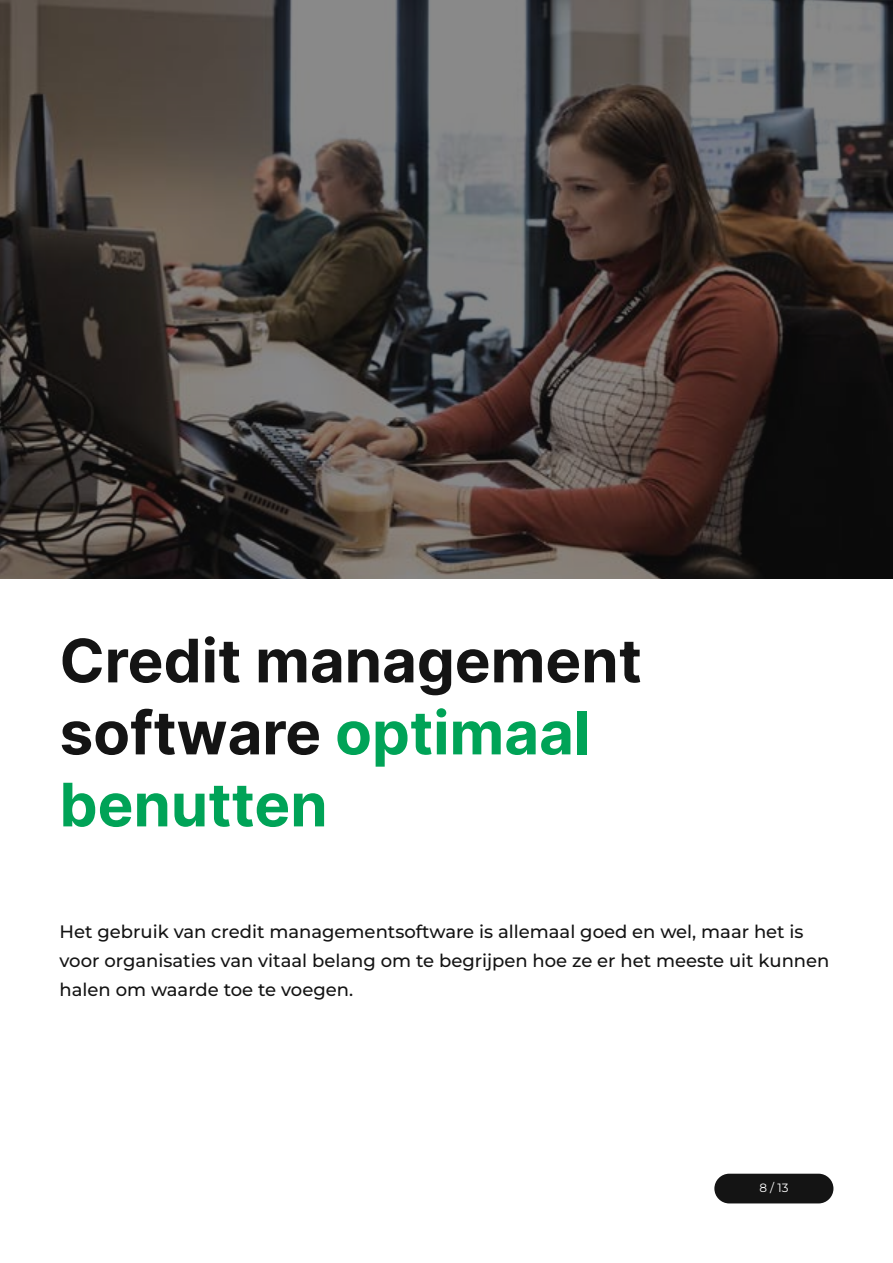
<style>
.page{position:relative;width:893px;height:1263px;background:#fff}
.page>*{position:absolute;margin:0;border:0;box-sizing:border-box;transform-origin:0 0}
.t1{font:60px/72px "Inter";color:#141414}
.t2{font:100 18px/28.8px "Montserrat";color:#141414}
.t3{font:100 12px "Montserrat";color:#fff}
.s1{color:#00a357}
</style>
<div class="page">
<svg style="left:0;top:0;width:893px;height:578px;background:#49423f"></svg>
<div style="left:714px;top:1174px;width:119px;height:29px;background:#141414;border-radius:15px"></div>
<h1 class="t1" style="left:60px;top:623px;width:584px">Credit management software <span class="s1">optimaal benutten</span></h1>
<p class="t2" style="left:60px;top:917px;width:771px">Het gebruik van credit managementsoftware is allemaal goed en wel, maar het is voor organisaties van vitaal belang om te begrijpen hoe ze er het meeste uit kunnen halen om waarde toe te voegen.</p>
<p class="t3" style="left:759px;top:1180px;width:31px">8 / 13</p>
</div>
